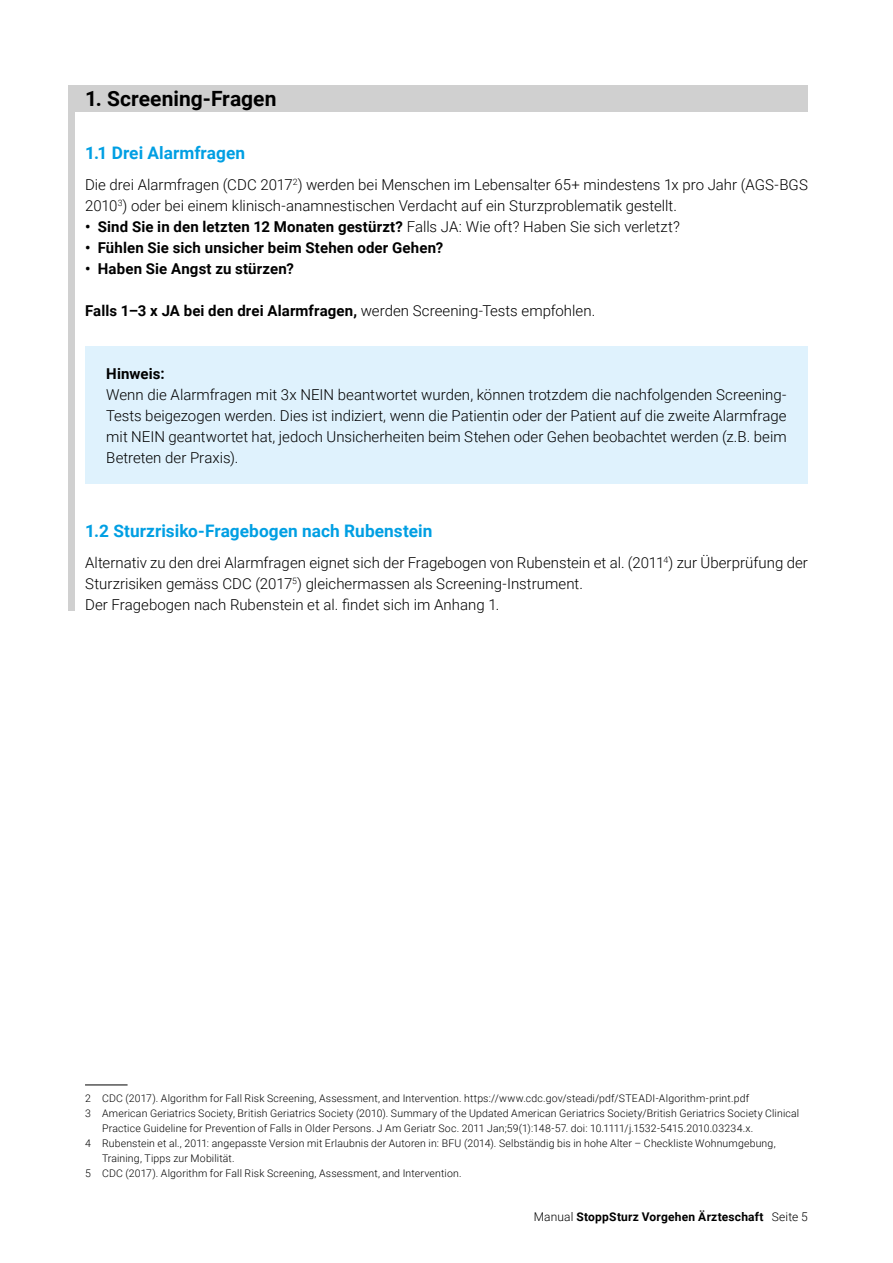
<style>
.page{position:relative;width:893px;height:1263px;background:#fff}
.page>*{position:absolute;margin:0;border:0;box-sizing:border-box;transform-origin:0 0}
.t1{font:700 21px "Roboto";color:#000}
.t2{font:700 17.25px "Roboto";color:#009fe3}
.t3{font:300 15px/21px "Roboto";color:#000}
.t4{font:700 15px "Roboto";letter-spacing:.01em;color:#000}
.t5{font:700 12px "Roboto";letter-spacing:.02em;color:#000}
.t6{font:300 10.5px "Roboto";letter-spacing:.015em;color:#000}
.s1{font-weight:300}
</style>
<div class="page">
<div style="left:68px;top:85px;width:740px;height:27px;background:#d0d0d0"></div>
<div style="left:85px;top:347px;width:723px;height:137px;background:#dff2fd"></div>
<div style="left:68px;top:85px;width:6px;height:525px;background:#d0d0d0"></div>
<hr style="left:85px;top:1085px;width:43px;height:1px;background:#000">
<h1 class="t1" style="left:85px;top:84px;width:193px">1. Screening-Fragen</h1>
<p class="t2" style="left:85px;top:140px;width:162px">1.1 Drei Alarmfragen</p>
<p class="t3" style="left:85px;top:174px;width:724px">Die drei Alarmfragen (CDC 2017<sup>2</sup>) werden bei Menschen im Lebensalter 65+ mindestens 1x pro Jahr (AGS-BGS<br>2010<sup>3</sup>) oder bei einem klinisch-anamnestischen Verdacht auf ein Sturzproblematik gestellt.</p>
<p class="t4" style="left:85px;top:216px;width:596px">• Sind Sie in den letzten 12 Monaten gestürzt? <span class="s1">Falls JA: Wie oft? Haben Sie sich verletzt?</span></p>
<p class="t4" style="left:85px;top:237px;width:360px">• Fühlen Sie sich unsicher beim Stehen oder Gehen?</p>
<p class="t4" style="left:85px;top:258px;width:210px">• Haben Sie Angst zu stürzen?</p>
<p class="t4" style="left:85px;top:300px;width:512px">Falls 1–3 x JA bei den drei Alarmfragen, <span class="s1">werden Screening-Tests empfohlen.</span></p>
<p class="t4" style="left:106px;top:363px;width:60px">Hinweis:</p>
<p class="t3" style="left:106px;top:384px;width:682px;text-align:justify">Wenn die Alarmfragen mit 3x NEIN beantwortet wurden, können trotzdem die nachfolgenden Screening-Tests beigezogen werden. Dies ist indiziert, wenn die Patientin oder der Patient auf die zweite Alarmfrage mit NEIN geantwortet hat, jedoch Unsicherheiten beim Stehen oder Gehen beobachtet werden (z.B. beim Betreten der Praxis).</p>
<p class="t2" style="left:85px;top:518px;width:349px">1.2 Sturzrisiko-Fragebogen nach Rubenstein</p>
<p class="t3" style="left:85px;top:552px;width:724px">Alternativ zu den drei Alarmfragen eignet sich der Fragebogen von Rubenstein et al. (2011<sup>4</sup>) zur Überprüfung der<br>Sturzrisiken gemäss CDC (2017<sup>5</sup>) gleichermassen als Screening-Instrument.<br>Der Fragebogen nach Rubenstein et al. findet sich im Anhang 1.</p>
<p class="t6" style="left:85px;top:1091px;width:666px">2 CDC (2017). Algorithm for Fall Risk Screening, Assessment, and Intervention. https://www.cdc.gov/steadi/pdf/STEADI-Algorithm-print.pdf</p>
<p class="t6" style="left:85px;top:1106px;width:716px">3 American Geriatrics Society, British Geriatrics Society (2010). Summary of the Updated American Geriatrics Society/British Geriatrics Society Clinical</p>
<p class="t6" style="left:102px;top:1121px;width:653px">Practice Guideline for Prevention of Falls in Older Persons. J Am Geriatr Soc. 2011 Jan;59(1):148-57. doi: 10.1111/j.1532-5415.2010.03234.x.</p>
<p class="t6" style="left:85px;top:1136px;width:692px">4 Rubenstein et al., 2011: angepasste Version mit Erlaubnis der Autoren in: BFU (2014). Selbständig bis in hohe Alter – Checkliste Wohnumgebung,</p>
<p class="t6" style="left:102px;top:1151px;width:134px">Training, Tipps zur Mobilität.</p>
<p class="t6" style="left:85px;top:1166px;width:378px">5 CDC (2017). Algorithm for Fall Risk Screening, Assessment, and Intervention.</p>
<p class="t5" style="left:534px;top:1208px;width:276px"><span class="s1">Manual</span> StoppSturz Vorgehen Ärzteschaft <span class="s1">Seite 5</span></p>
</div>
